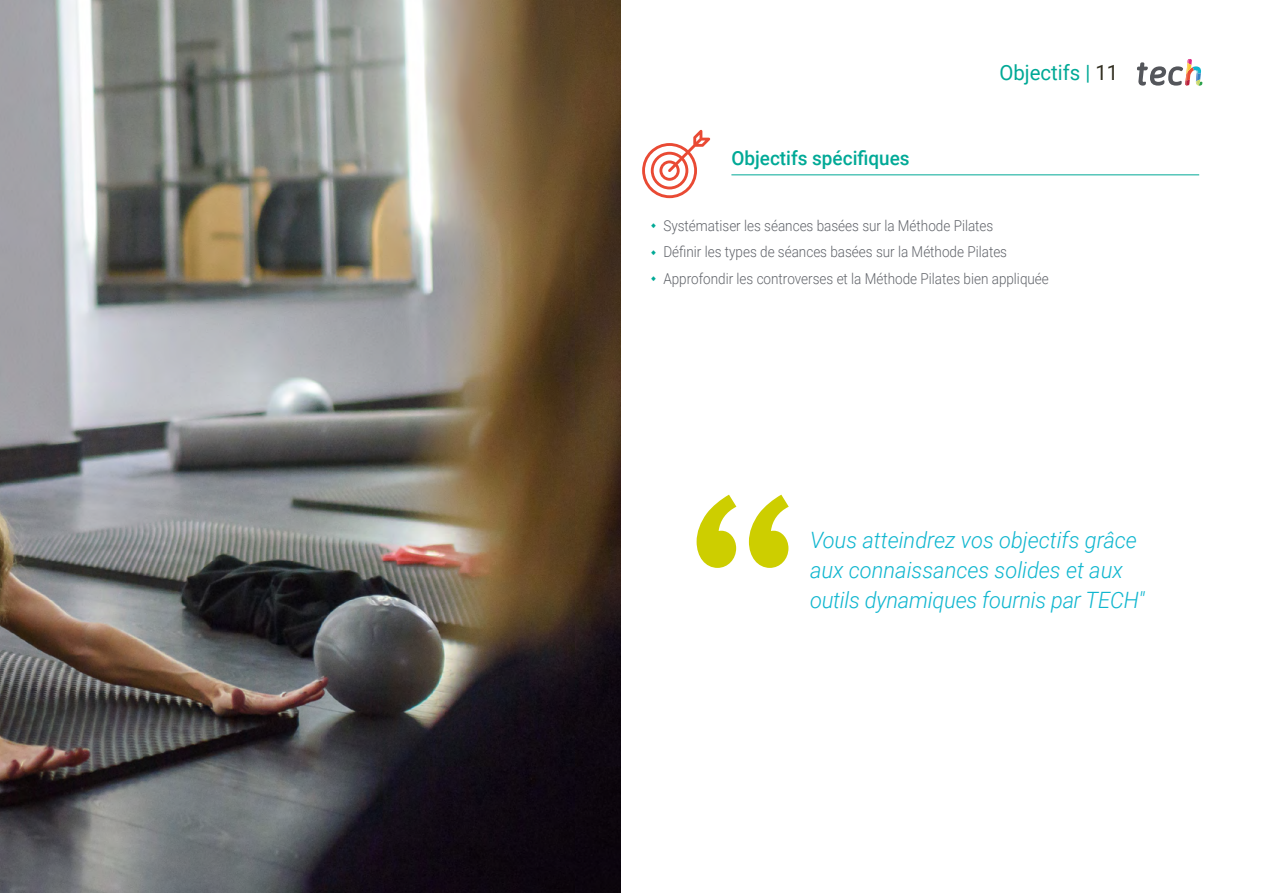
<style>
.page{position:relative;width:1263px;height:893px;background:#fff}
.page>*{position:absolute;margin:0;border:0;box-sizing:border-box;transform-origin:0 0}
.t1{font:italic 300 22.5px/30px "Roboto";color:#0fb6cf}
.t2{font:21px "Roboto";color:#00a996}
.t3{font:500 19.5px "Roboto";color:#00a996}
.t4{font:300 15px/26.7px "Roboto";color:#61646a;scale:.9 1}
.s1{color:#312e20}
</style>
<div class="page">
<hr style="left:731px;top:174px;width:468px;height:1px;background:#00a996">
<svg style="left:642px;top:130px;width:68px;height:68px"></svg>
<svg style="left:1137px;top:59px;width:65px;height:27px"></svg>
<svg style="left:697px;top:495px;width:92px;height:73px"></svg>
<img style="left:0;top:0;width:621px;height:893px">
<h3 class="t3" style="left:731px;top:144px;width:180px">Objectifs spécifiques</h3>
<h2 class="t2" style="left:999px;top:57px;width:120px">Objectifs | <span class="s1">11</span></h2>
<p class="t4" style="left:663px;top:211px;width:430px">Systématiser les séances basées sur la Méthode Pilates<br>Définir les types de séances basées sur la Méthode Pilates<br>Approfondir les controverses et la Méthode Pilates bien appliquée</p>
<h1 class="t1" style="left:810px;top:524px;width:336px">Vous atteindrez vos objectifs grâce aux connaissances solides et aux outils dynamiques fournis par TECH"</h1>
</div>
